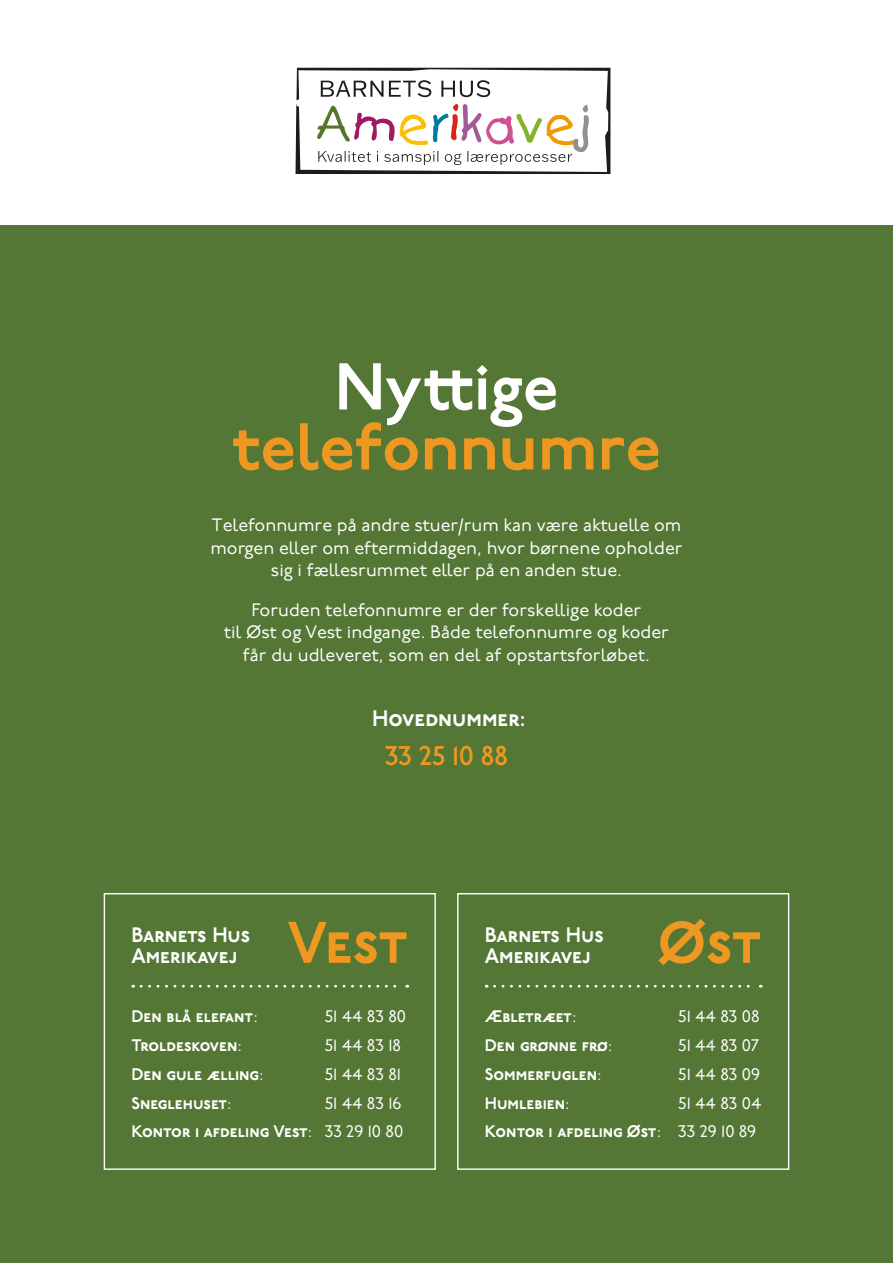
<style>
.page{position:relative;width:893px;height:1263px;background:#fff}
.page>*{position:absolute;margin:0;border:0;box-sizing:border-box;transform-origin:0 0}
.t1{font:600 66px "P22 Underground";letter-spacing:-.005em;color:#ef9821}
.t2{font:600 66px "P22 Underground";letter-spacing:-.005em;color:#fff}
.t3{font:58.5px "P22 Underground Dm P";letter-spacing:-.02em;color:#ef9821}
.t4{font:500 27px "P22 Underground";color:#ef9821}
.t5{font:22.5px "P22 Underground Dm P";color:#fff}
.t6{font:20.85px/20.9px "P22 Underground Dm P";color:#fff}
.t7{font:18px/22.5px "P22 Underground";color:#fff;text-align:center}
.t8{font:16.8px "P22 Underground Dm P";color:#fff}
.t9{font:16.8px "P22 Underground";color:#fff}
.s1{font-family:"P22 Underground"}
</style>
<div class="page">
<div style="left:0;top:225px;width:893px;height:1038px;background:#547736"></div>
<svg style="left:296px;top:68px;width:314px;height:106px"></svg>
<div style="left:104px;top:893px;width:332px;height:277px;border:1px solid #fff"></div>
<svg style="left:141px;top:985px;width:267px;height:2px"></svg>
<div style="left:457px;top:893px;width:332px;height:277px;border:1px solid #fff"></div>
<svg style="left:494px;top:985px;width:267px;height:2px"></svg>
<h1 class="t2" style="left:335px;top:350px;width:225px">Nyttige</h1>
<h1 class="t1" style="left:232px;top:410px;width:430px">telefonnumre</h1>
<p class="t7" style="left:210px;top:514px;width:474px">Telefonnumre på andre stuer/rum kan være aktuelle om morgen eller om eftermiddagen, hvor børnene opholder sig i fællesrummet eller på en anden stue.</p>
<p class="t7" style="left:224px;top:599px;width:447px">Foruden telefonnumre er der forskellige koder<br>til Øst og Vest indgange. Både telefonnumre og koder får du udleveret, som en del af opstartsforløbet.</p>
<p class="t5" style="left:372px;top:705px;width:155px">Hovednummer:</p>
<h3 class="t4" style="left:385px;top:741px;width:124px">33 25 10 88</h3>
<p class="t6" style="left:131px;top:925px;width:120px">Barnets Hus<br>Amerikavej</p>
<h2 class="t3" style="left:288px;top:910px;width:122px">Vest</h2>
<p class="t8" style="left:131px;top:1007px;width:128px">Den blå elefant<span class="s1">:</span></p>
<p class="t9" style="left:325px;top:1007px;width:83px">51 44 83 80</p>
<p class="t8" style="left:131px;top:1036px;width:112px">Troldeskoven<span class="s1">:</span></p>
<p class="t9" style="left:325px;top:1036px;width:78px">51 44 83 18</p>
<p class="t8" style="left:131px;top:1064px;width:134px">Den gule ælling<span class="s1">:</span></p>
<p class="t9" style="left:325px;top:1065px;width:78px">51 44 83 81</p>
<p class="t8" style="left:131px;top:1093px;width:102px">Sneglehuset<span class="s1">:</span></p>
<p class="t9" style="left:325px;top:1093px;width:78px">51 44 83 16</p>
<p class="t8" style="left:131px;top:1122px;width:273px">Kontor i afdeling Vest<span class="s1">: 33 29 10 80</span></p>
<p class="t6" style="left:485px;top:925px;width:120px">Barnets Hus<br>Amerikavej</p>
<h2 class="t3" style="left:658px;top:910px;width:106px">Øst</h2>
<p class="t8" style="left:485px;top:1007px;width:93px">Æbletræet<span class="s1">:</span></p>
<p class="t9" style="left:678px;top:1007px;width:83px">51 44 83 08</p>
<p class="t8" style="left:485px;top:1036px;width:129px">Den grønne frø<span class="s1">:</span></p>
<p class="t9" style="left:678px;top:1036px;width:82px">51 44 83 07</p>
<p class="t8" style="left:485px;top:1064px;width:118px">Sommerfuglen<span class="s1">:</span></p>
<p class="t9" style="left:678px;top:1065px;width:83px">51 44 83 09</p>
<p class="t8" style="left:485px;top:1093px;width:86px">Humlebien<span class="s1">:</span></p>
<p class="t9" style="left:678px;top:1093px;width:85px">51 44 83 04</p>
<p class="t8" style="left:485px;top:1122px;width:273px">Kontor i afdeling Øst<span class="s1">: 33 29 10 89</span></p>
</div>
